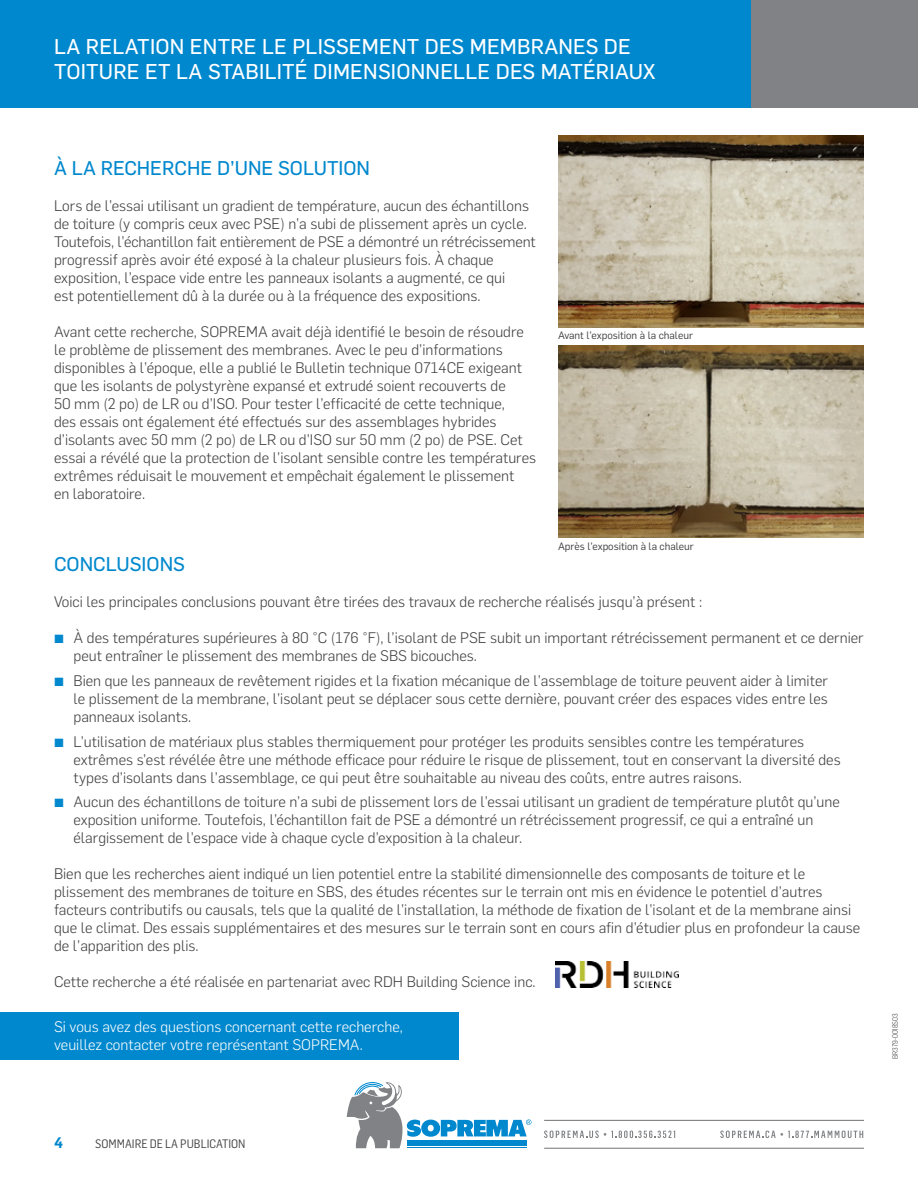
<style>
.page{position:relative;width:918px;height:1188px;background:#fff}
.page>*{position:absolute;margin:0;border:0;box-sizing:border-box;transform-origin:0 0}
.t1{font:21px/25.2px "Flama Basic";letter-spacing:.01em;color:#fff}
.t2{font:19.5px "Flama Basic";color:#0088ce}
.t3{font:300 15px/18px "Flama";color:#3e3e3f}
.t4{font:300 15px/18px "Flama";color:#fff}
.t5{font:600 15px "Flama";color:#0088ce}
.t6{font:12px "Flama Semicondensed";color:#3e3e3f}
.t7{font:10.5px "Flama";color:#3e3e3f}
.t8{font:300 7.5px "Flama Semicondensed";color:#3e3e3f}
.s1{color:#0088ce}
</style>
<div class="page">
<svg style="left:347px;top:1082px;width:184px;height:66px"></svg>
<svg style="left:720px;top:1131px;width:143px;height:7px"></svg>
<svg style="left:544px;top:1131px;width:131px;height:7px"></svg>
<hr style="left:544px;top:1120px;width:320px;height:1px;background:#808285">
<hr style="left:544px;top:1148px;width:320px;height:1px;background:#808285">
<div style="left:0;top:1012px;width:459px;height:47px;background:#0088ce"></div>
<img style="left:556px;top:961px;width:123px;height:27px">
<img style="left:558px;top:346px;width:306px;height:192px">
<img style="left:558px;top:135px;width:306px;height:192px">
<div style="left:0;top:0;width:918px;height:108px;background:#0088ce"></div>
<div style="left:752px;top:0;width:166px;height:108px;background:#808285"></div>
<p class="t1" style="left:54px;top:32px;width:603px">LA RELATION ENTRE LE PLISSEMENT DES MEMBRANES DE<br>TOITURE ET LA STABILITÉ DIMENSIONNELLE DES MATÉRIAUX</p>
<p class="t2" style="left:54px;top:154px;width:318px">À LA RECHERCHE D’UNE SOLUTION</p>
<p class="t3" style="left:54px;top:196px;width:483px">Lors de l’essai utilisant un gradient de température, aucun des échantillons de toiture (y compris ceux avec PSE) n’a subi de plissement après un cycle.<br>Toutefois, l’échantillon fait entièrement de PSE a démontré un rétrécissement progressif après avoir été exposé à la chaleur plusieurs fois. À chaque exposition, l’espace vide entre les panneaux isolants a augmenté, ce qui<br>est potentiellement dû à la durée ou à la fréquence des expositions.</p>
<p class="t3" style="left:54px;top:322px;width:484px">Avant cette recherche, SOPREMA avait déjà identifié le besoin de résoudre le problème de plissement des membranes. Avec le peu d’informations disponibles à l’époque, elle a publié le Bulletin technique 0714CE exigeant que les isolants de polystyrène expansé et extrudé soient recouverts de<br>50 mm (2 po) de LR ou d’ISO. Pour tester l’efficacité de cette technique,<br>des essais ont également été effectués sur des assemblages hybrides d’isolants avec 50 mm (2 po) de LR ou d’ISO sur 50 mm (2 po) de PSE. Cet essai a révélé que la protection de l’isolant sensible contre les températures extrêmes réduisait le mouvement et empêchait également le plissement<br>en laboratoire.</p>
<p class="t7" style="left:558px;top:328px;width:136px">Avant l’exposition à la chaleur</p>
<p class="t7" style="left:558px;top:539px;width:137px">Après l’exposition à la chaleur</p>
<p class="t2" style="left:54px;top:550px;width:133px">CONCLUSIONS</p>
<p class="t3" style="left:54px;top:592px;width:650px">Voici les principales conclusions pouvant être tirées des travaux de recherche réalisés jusqu’à présent :</p>
<p class="t3" style="left:74px;top:628px;width:792px;text-indent:-20px"><span class="s1">▪</span> À des températures supérieures à 80 °C (176 °F), l’isolant de PSE subit un important rétrécissement permanent et ce dernier peut entraîner le plissement des membranes de SBS bicouches.</p>
<p class="t3" style="left:74px;top:671px;width:756px;text-align:justify;text-indent:-20px"><span class="s1">▪</span> Bien que les panneaux de revêtement rigides et la fixation mécanique de l’assemblage de toiture peuvent aider à limiter le plissement de la membrane, l’isolant peut se déplacer sous cette dernière, pouvant créer des espaces vides entre les panneaux isolants.</p>
<p class="t3" style="left:74px;top:731px;width:769px;text-indent:-20px"><span class="s1">▪</span> L’utilisation de matériaux plus stables thermiquement pour protéger les produits sensibles contre les températures extrêmes s’est révélée être une méthode efficace pour réduire le risque de plissement, tout en conservant la diversité des types d’isolants dans l’assemblage, ce qui peut être souhaitable au niveau des coûts, entre autres raisons.</p>
<p class="t3" style="left:74px;top:792px;width:768px;text-indent:-20px"><span class="s1">▪</span> Aucun des échantillons de toiture n’a subi de plissement lors de l’essai utilisant un gradient de température plutôt qu’une exposition uniforme. Toutefois, l’échantillon fait de PSE a démontré un rétrécissement progressif, ce qui a entraîné un élargissement de l’espace vide à chaque cycle d’exposition à la chaleur.</p>
<p class="t3" style="left:54px;top:864px;width:808px">Bien que les recherches aient indiqué un lien potentiel entre la stabilité dimensionnelle des composants de toiture et le plissement des membranes de toiture en SBS, des études récentes sur le terrain ont mis en évidence le potentiel d’autres facteurs contributifs ou causals, tels que la qualité de l’installation, la méthode de fixation de l’isolant et de la membrane ainsi que le climat. Des essais supplémentaires et des mesures sur le terrain sont en cours afin d’étudier plus en profondeur la cause de l’apparition des plis.</p>
<p class="t3" style="left:54px;top:972px;width:483px">Cette recherche a été réalisée en partenariat avec RDH Building Science inc.</p>
<p class="t4" style="left:54px;top:1017px;width:350px">Si vous avez des questions concernant cette recherche, veuillez contacter votre représentant SOPREMA.</p>
<p class="t8" style="left:890px;top:1059px;width:48px;rotate:-90deg">BR379-0018S03</p>
<p class="t5" style="left:54px;top:1132px;width:11px">4</p>
<p class="t6" style="left:95px;top:1136px;width:152px">SOMMAIRE DE LA PUBLICATION</p>
</div>
